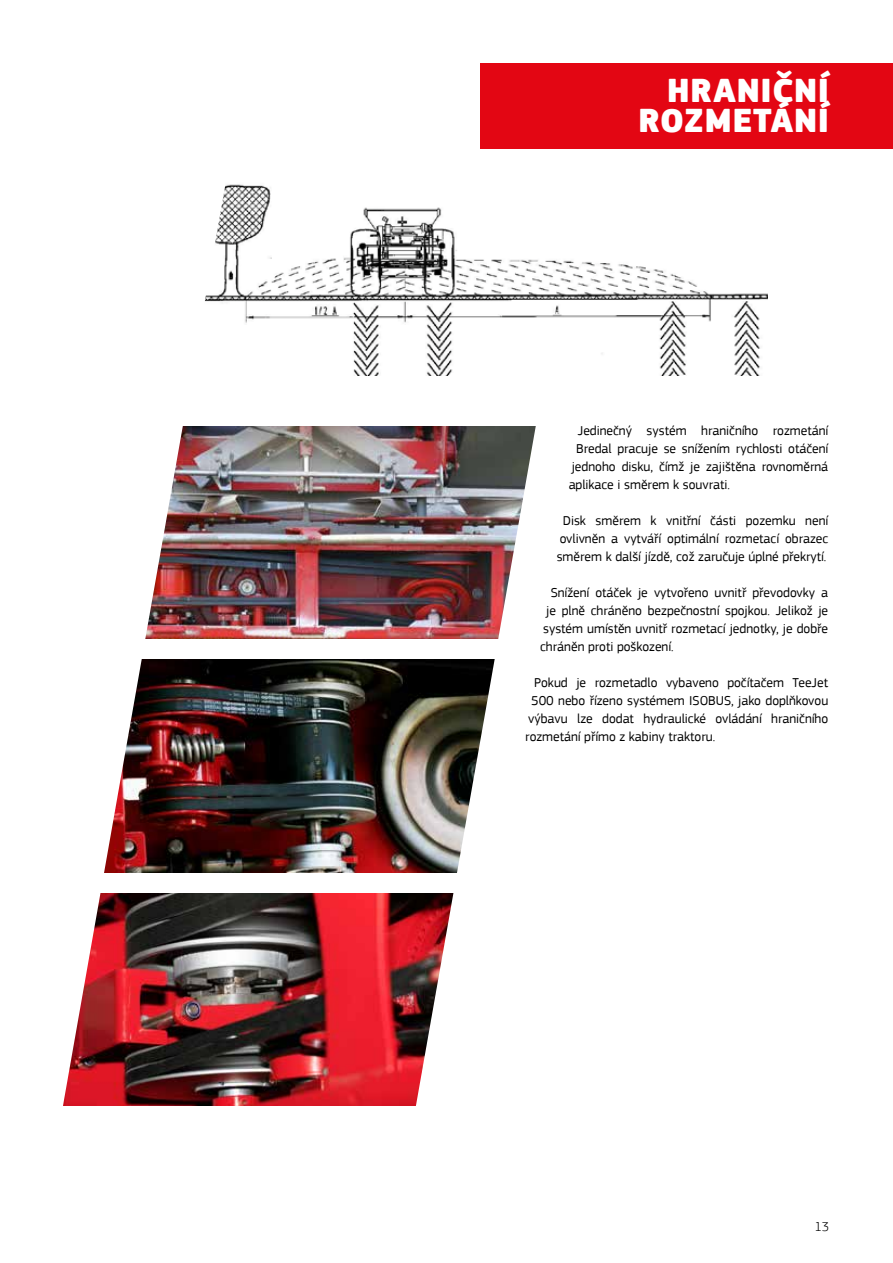
<style>
.page{position:relative;width:893px;height:1263px;background:#fff}
.page>*{position:absolute;margin:0;border:0;box-sizing:border-box;transform-origin:0 0}
.t1{font:900 34.5px/30px "PF Square Sans Pro";letter-spacing:.015em;color:#fff;text-align:right}
.t2{font:13.5px/18px "PF Square Sans Pro";color:#000;text-align:center}
.t3{font:300 13.5px "PF Square Sans Pro";color:#000}
</style>
<div class="page">
<img style="left:253px;top:660px;width:125px;height:213px">
<img style="left:253px;top:426px;width:125px;height:213px">
<img style="left:253px;top:893px;width:125px;height:213px">
<svg style="left:378px;top:63px;width:515px;height:1043px"></svg>
<img style="left:253px;top:162px;width:514px;height:213px">
<div style="left:480px;top:64px;width:413px;height:85px;background:#e30613"></div>
<img style="left:63px;top:184px;width:190px;height:922px">
<h1 class="t1" style="left:638px;top:77px;width:193px">HRANIČNÍ<br>ROZMETÁNÍ</h1>
<p class="t2" style="left:578px;top:422px;width:252px">Jedinečný systém hraničního rozmetání</p>
<p class="t2" style="left:576px;top:440px;width:254px">Bredal pracuje se snížením rychlosti otáčení</p>
<p class="t2" style="left:572px;top:458px;width:258px">jednoho disku, čímž je zajištěna rovnoměrná</p>
<p class="t2" style="left:569px;top:476px;width:163px">aplikace i směrem k souvrati.</p>
<p class="t2" style="left:557px;top:512px;width:273px">Disk směrem k vnitřní části pozemku není ovlivněn a vytváří optimální rozmetací obrazec směrem k další jízdě, což zaručuje úplné překrytí.</p>
<p class="t2" style="left:551px;top:584px;width:279px">Snížení otáček je vytvořeno uvnitř převodovky a</p>
<p class="t2" style="left:546px;top:602px;width:284px">je plně chráněno bezpečnostní spojkou. Jelikož je</p>
<p class="t2" style="left:543px;top:620px;width:287px">systém umístěn uvnitř rozmetací jednotky, je dobře</p>
<p class="t2" style="left:540px;top:638px;width:135px">chráněn proti poškození.</p>
<p class="t2" style="left:534px;top:674px;width:296px">Pokud je rozmetadlo vybaveno počítačem TeeJet</p>
<p class="t2" style="left:531px;top:692px;width:298px">500 nebo řízeno systémem ISOBUS, jako doplňkovou</p>
<p class="t2" style="left:528px;top:710px;width:302px">výbavu lze dodat hydraulické ovládání hraničního</p>
<p class="t2" style="left:525px;top:728px;width:192px">rozmetání přímo z kabiny traktoru.</p>
<p class="t3" style="left:815px;top:1218px;width:16px">13</p>
</div>
